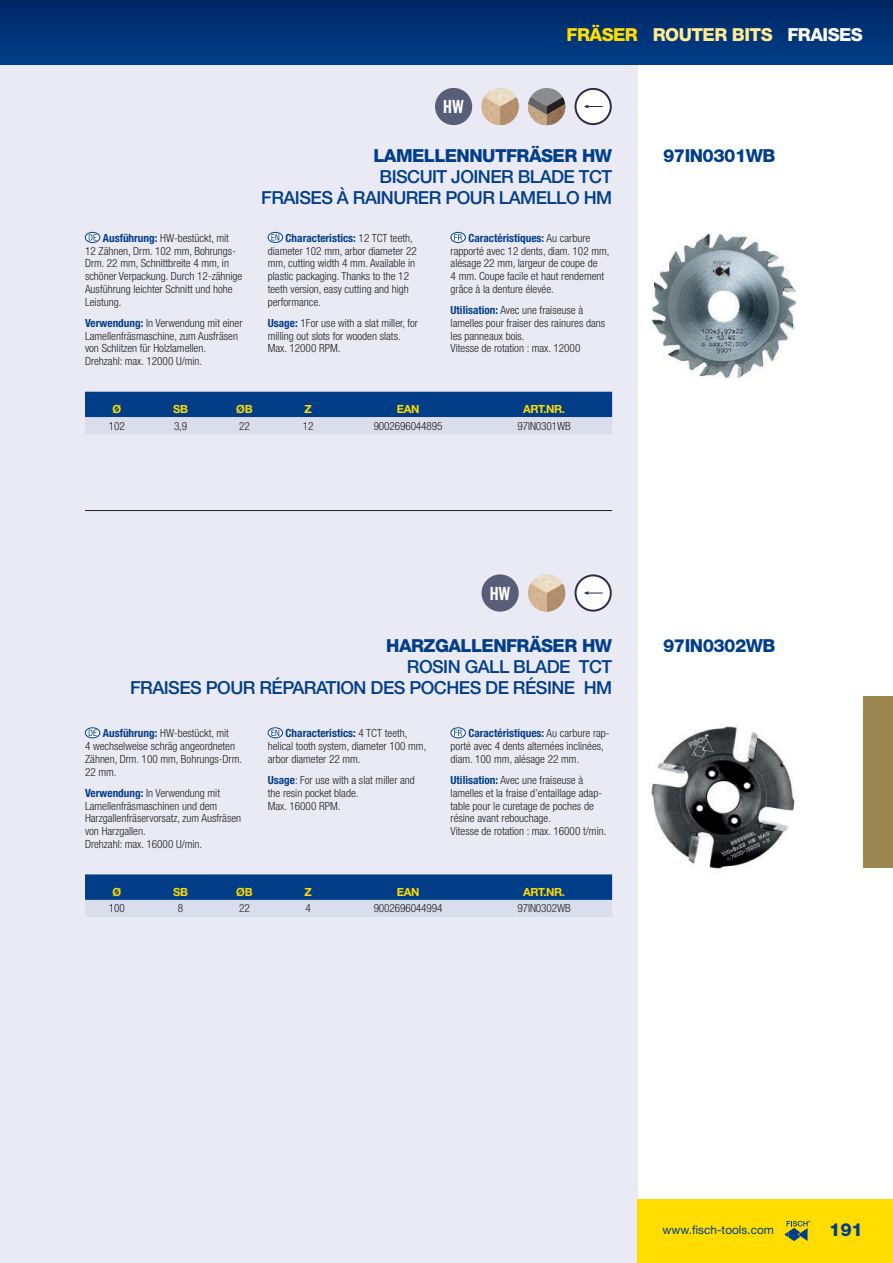
<style>
.page{position:relative;width:893px;height:1263px;background:#fff}
.page>*{position:absolute;margin:0;border:0;box-sizing:border-box;transform-origin:0 0}
.t1{font:600 18.3px "Flama Condensed";color:#fff}
.t2{font:500 18px/21px "Helvetica Neue LT Std";letter-spacing:-.03em;color:#023e88;text-align:right}
.t3{font:800 18px "Helvetica Neue LT Std";letter-spacing:-.03em;color:#023e88}
.t4{font:800 18px "Helvetica Neue LT Std";letter-spacing:-.03em;color:#ffeb95}
.t5{font:11.85px "Helvetica Neue LT Std";color:#023e88}
.t6{font:300 condensed 11.25px/12.8px "Helvetica Neue LT Std";color:#231f20}
.t7{font:700 11.25px "Helvetica Neue LT Std";letter-spacing:-.03em;color:#fd0}
.s1{color:#fd0}
.s2{color:#fff}
.s3{font-weight:700;color:#023e88}
</style>
<div class="page">
<div style="left:0;top:0;width:638px;height:1263px;background:#e9eaf3"></div>
<div style="left:0;top:0;width:893px;height:64px;background:linear-gradient(to bottom,#002663,#013e87)"></div>
<div style="left:638px;top:1199px;width:255px;height:64px;background:#fd0"></div>
<svg style="left:784px;top:1220px;width:26px;height:21px"></svg>
<div style="left:863px;top:696px;width:30px;height:172px;background:#9a854d"></div>
<svg style="left:85px;top:392px;width:527px;height:42px"></svg>
<hr style="left:85px;top:510px;width:527px;height:1px;background:#231f20">
<svg style="left:85px;top:874px;width:527px;height:43px"></svg>
<svg style="left:85px;top:232px;width:15px;height:10px"></svg>
<div style="left:85px;top:232px;width:15px;height:11px;border:1px solid #023e88;border-radius:50%"></div>
<svg style="left:89px;top:234px;width:8px;height:7px"></svg>
<svg style="left:268px;top:232px;width:15px;height:10px"></svg>
<div style="left:268px;top:232px;width:15px;height:11px;border:1px solid #023e88;border-radius:50%"></div>
<svg style="left:271px;top:234px;width:8px;height:7px"></svg>
<svg style="left:451px;top:232px;width:14px;height:10px"></svg>
<div style="left:451px;top:232px;width:15px;height:11px;border:1px solid #023e88;border-radius:50%"></div>
<svg style="left:454px;top:234px;width:8px;height:7px"></svg>
<img style="left:651px;top:233px;width:145px;height:146px">
<svg style="left:85px;top:728px;width:15px;height:10px"></svg>
<div style="left:85px;top:728px;width:15px;height:10px;border:1px solid #023e88;border-radius:50%"></div>
<svg style="left:89px;top:730px;width:8px;height:6px"></svg>
<svg style="left:268px;top:728px;width:15px;height:10px"></svg>
<div style="left:268px;top:728px;width:15px;height:10px;border:1px solid #023e88;border-radius:50%"></div>
<svg style="left:271px;top:730px;width:8px;height:6px"></svg>
<svg style="left:451px;top:728px;width:14px;height:10px"></svg>
<div style="left:451px;top:728px;width:15px;height:10px;border:1px solid #023e88;border-radius:50%"></div>
<svg style="left:454px;top:730px;width:8px;height:6px"></svg>
<img style="left:651px;top:726px;width:147px;height:143px">
<div style="left:575px;top:89px;width:36px;height:35px;background:#fff;border-radius:50%"></div>
<div style="left:574px;top:88px;width:38px;height:37px;border:2px solid #282c47;border-radius:50%"></div>
<svg style="left:584px;top:105px;width:18px;height:3px"></svg>
<div style="left:575px;top:575px;width:36px;height:36px;background:#fff;border-radius:50%"></div>
<div style="left:574px;top:574px;width:38px;height:38px;border:2px solid #282c47;border-radius:50%"></div>
<svg style="left:584px;top:591px;width:18px;height:4px"></svg>
<svg style="left:481px;top:97px;width:38px;height:28px"></svg>
<img style="left:484px;top:88px;width:32px;height:19px">
<div style="left:528px;top:88px;width:37px;height:37px;background:#8a8c8e;border-radius:50%"></div>
<svg style="left:528px;top:91px;width:37px;height:34px"></svg>
<div style="left:435px;top:88px;width:37px;height:37px;background:#595e78;border-radius:50%"></div>
<svg style="left:528px;top:584px;width:37px;height:28px"></svg>
<img style="left:530px;top:574px;width:33px;height:19px">
<div style="left:481px;top:574px;width:38px;height:38px;background:#595e78;border-radius:50%"></div>
<h1 class="t1" style="left:443px;top:96px;width:22px">HW</h1>
<h2 class="t4" style="left:567px;top:24px;width:298px"><span class="s1">FRÄSER</span> ROUTER BITS <span class="s2">FRAISES</span></h2>
<p class="t6" style="left:85px;top:233px;width:159px;text-indent:18px"><span class="s3">Ausführung:</span> HW-bestückt, mit<br>12 Zähnen, Drm. 102 mm, Bohrungs-<br>Drm. 22 mm, Schnittbreite 4 mm, in schöner Verpackung. Durch 12-zähnige<br>Ausführung leichter Schnitt und hohe<br>Leistung.</p>
<p class="t6" style="left:85px;top:318px;width:159px"><span class="s3">Verwendung:</span> In Verwendung mit einer Lamellenfräsmaschine, zum Ausfräsen von Schlitzen für Holzlamellen.<br>Drehzahl: max. 12000 U/min.</p>
<h2 class="t3" style="left:373px;top:145px;width:240px">LAMELLENNUTFRÄSER HW</h2>
<h2 class="t2" style="left:261px;top:166px;width:352px">BISCUIT JOINER BLADE TCT<br>FRAISES À RAINURER POUR LAMELLO HM</h2>
<p class="t6" style="left:268px;top:233px;width:150px;text-indent:18px"><span class="s3">Characteristics:</span> 12 TCT teeth, diameter 102 mm, arbor diameter 22 mm, cutting width 4 mm. Available in plastic packaging. Thanks to the 12 teeth version, easy cutting and high performance.</p>
<p class="t6" style="left:268px;top:318px;width:152px"><span class="s3">Usage:</span> 1For use with a slat miller, for milling out slots for wooden slats.<br>Max. 12000 RPM.</p>
<p class="t6" style="left:451px;top:233px;width:160px;text-indent:18px"><span class="s3">Caractéristiques:</span> Au carbure rapporté avec 12 dents, diam. 102 mm, alésage 22 mm, largeur de coupe de<br>4 mm. Coupe facile et haut rendement grâce à la denture élevée.</p>
<p class="t6" style="left:451px;top:305px;width:156px"><span class="s3">Utilisation:</span> Avec une fraiseuse à lamelles pour fraiser des rainures dans les panneaux bois.<br>Vitesse de rotation : max. 12000</p>
<p class="t7" style="left:113px;top:403px;width:10px">Ø</p>
<p class="t7" style="left:173px;top:403px;width:16px">SB</p>
<p class="t7" style="left:236px;top:403px;width:18px">ØB</p>
<p class="t7" style="left:304px;top:403px;width:9px">Z</p>
<p class="t7" style="left:397px;top:403px;width:24px">EAN</p>
<p class="t7" style="left:523px;top:403px;width:43px">ART.NR.</p>
<p class="t6" style="left:109px;top:420px;width:17px">102</p>
<p class="t6" style="left:174px;top:420px;width:15px">3,9</p>
<p class="t6" style="left:239px;top:420px;width:12px">22</p>
<p class="t6" style="left:303px;top:420px;width:12px">12</p>
<p class="t6" style="left:374px;top:420px;width:70px">9002696044895</p>
<p class="t6" style="left:517px;top:420px;width:55px">97IN0301WB</p>
<h2 class="t3" style="left:663px;top:145px;width:114px">97IN0301WB</h2>
<h1 class="t1" style="left:490px;top:583px;width:22px">HW</h1>
<h2 class="t3" style="left:386px;top:635px;width:227px">HARZGALLENFRÄSER HW</h2>
<h2 class="t3" style="left:663px;top:635px;width:114px">97IN0302WB</h2>
<h2 class="t2" style="left:130px;top:656px;width:483px">ROSIN GALL BLADE TCT<br>FRAISES POUR RÉPARATION DES POCHES DE RÉSINE HM</h2>
<p class="t6" style="left:85px;top:728px;width:159px;text-indent:18px"><span class="s3">Ausführung:</span> HW-bestückt, mit<br>4 wechselweise schräg angeordneten<br>Zähnen, Drm. 100 mm, Bohrungs-Drm.<br>22 mm.</p>
<p class="t6" style="left:85px;top:787px;width:158px"><span class="s3">Verwendung:</span> In Verwendung mit<br>Lamellenfräsmaschinen und dem<br>Harzgallenfräservorsatz, zum Ausfräsen von Harzgallen.<br>Drehzahl: max. 16000 U/min.</p>
<p class="t6" style="left:268px;top:728px;width:160px;text-indent:18px"><span class="s3">Characteristics:</span> 4 TCT teeth, helical tooth system, diameter 100 mm, arbor diameter 22 mm.</p>
<p class="t6" style="left:268px;top:775px;width:149px"><span class="s3">Usage</span>: For use with a slat miller and the resin pocket blade.<br>Max. 16000 RPM.</p>
<p class="t6" style="left:451px;top:728px;width:161px;text-indent:18px"><span class="s3">Caractéristiques:</span> Au carbure rap&shy;porté avec 4 dents alternées inclinées, diam. 100 mm, alésage 22 mm.</p>
<p class="t6" style="left:451px;top:775px;width:157px"><span class="s3">Utilisation:</span> Avec une fraiseuse à lamelles et la fraise d’entaillage adap&shy;table pour le curetage de poches de résine avant rebouchage.<br>Vitesse de rotation : max. 16000 t/min.</p>
<p class="t7" style="left:113px;top:885px;width:10px">Ø</p>
<p class="t7" style="left:173px;top:885px;width:16px">SB</p>
<p class="t7" style="left:236px;top:885px;width:18px">ØB</p>
<p class="t7" style="left:304px;top:885px;width:9px">Z</p>
<p class="t7" style="left:397px;top:885px;width:24px">EAN</p>
<p class="t7" style="left:523px;top:885px;width:43px">ART.NR.</p>
<p class="t6" style="left:109px;top:903px;width:17px">100</p>
<p class="t6" style="left:178px;top:903px;width:7px">8</p>
<p class="t6" style="left:239px;top:903px;width:12px">22</p>
<p class="t6" style="left:305px;top:903px;width:7px">4</p>
<p class="t6" style="left:374px;top:903px;width:70px">9002696044994</p>
<p class="t6" style="left:517px;top:903px;width:55px">97IN0302WB</p>
<p class="t5" style="left:662px;top:1223px;width:113px">www.fisch-tools.com</p>
<h2 class="t3" style="left:829px;top:1219px;width:35px">191</h2>
</div>
